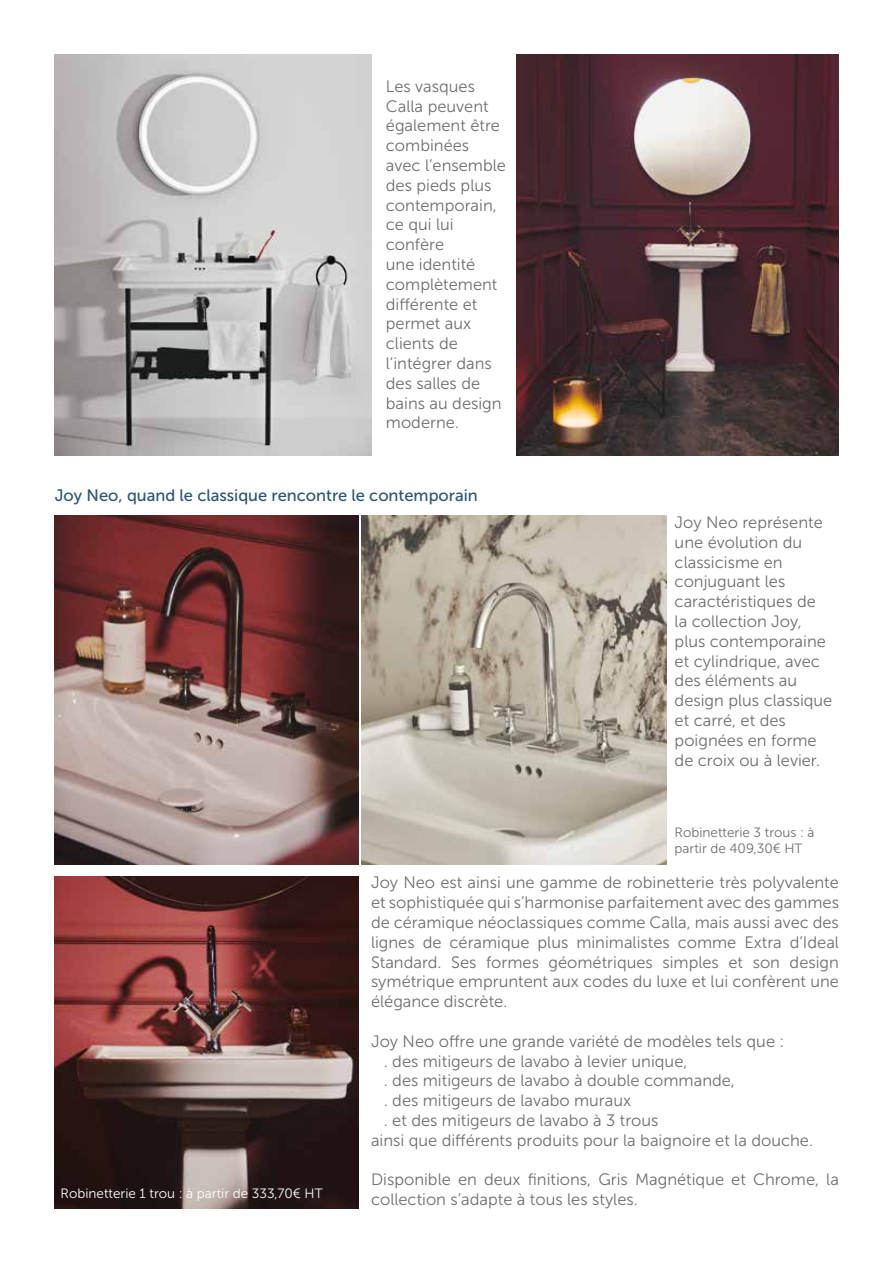
<style>
.page{position:relative;width:893px;height:1263px;background:#fff}
.page>*{position:absolute;margin:0;border:0;box-sizing:border-box;transform-origin:0 0}
.t1{font:16.5px/19.8px "Museo Sans 300";color:#706f6f}
.t2{font:16.5px "Museo Sans 500";color:#2c5574}
.t3{font:13.5px/16.2px "Museo Sans 300";color:#706f6f}
.t4{font:13.5px "Museo Sans 300";color:#fff}
</style>
<div class="page">
<img style="left:54px;top:54px;width:318px;height:401px">
<img style="left:517px;top:54px;width:322px;height:401px">
<img style="left:54px;top:516px;width:304px;height:349px">
<img style="left:362px;top:516px;width:304px;height:349px">
<img style="left:55px;top:876px;width:304px;height:333px">
<p class="t1" style="left:386px;top:76px;width:122px">Les vasques<br>Calla peuvent également être combinées avec l’ensemble des pieds plus contemporain, ce qui lui confère<br>une identité complètement différente et permet aux clients de l’intégrer dans des salles de bains au design moderne.</p>
<p class="t2" style="left:55px;top:487px;width:425px">Joy Neo, quand le classique rencontre le contemporain</p>
<p class="t1" style="left:675px;top:512px;width:159px">Joy Neo représente une évolution du classicisme en conjuguant les caractéristiques de la collection Joy, plus contemporaine et cylindrique, avec des éléments au design plus classique et carré, et des poignées en forme de croix ou à levier.</p>
<p class="t3" style="left:675px;top:824px;width:141px">Robinetterie 3 trous : à partir de 409,30€ HT</p>
<p class="t4" style="left:61px;top:1186px;width:264px">Robinetterie 1 trou : à partir de 333,70€ HT</p>
<p class="t1" style="left:371px;top:873px;width:469px;text-align:justify">Joy Neo est ainsi une gamme de robinetterie très polyvalente et sophistiquée qui s’harmonise parfaitement avec des gammes de céramique néoclassiques comme Calla, mais aussi avec des lignes de céramique plus minimalistes comme Extra d’Ideal Standard. Ses formes géométriques simples et son design symétrique empruntent aux codes du luxe et lui confèrent une élégance discrète.</p>
<p class="t1" style="left:371px;top:1031px;width:415px">Joy Neo offre une grande variété de modèles tels que :</p>
<p class="t1" style="left:384px;top:1051px;width:305px">. des mitigeurs de lavabo à levier unique,</p>
<p class="t1" style="left:384px;top:1071px;width:353px">. des mitigeurs de lavabo à double commande,</p>
<p class="t1" style="left:384px;top:1091px;width:249px">. des mitigeurs de lavabo muraux</p>
<p class="t1" style="left:384px;top:1110px;width:276px">. et des mitigeurs de lavabo à 3 trous</p>
<p class="t1" style="left:371px;top:1130px;width:444px">ainsi que différents produits pour la baignoire et la douche.</p>
<p class="t1" style="left:371px;top:1170px;width:469px">Disponible en deux finitions, Gris Magnétique et Chrome, la collection s’adapte à tous les styles.</p>
</div>
